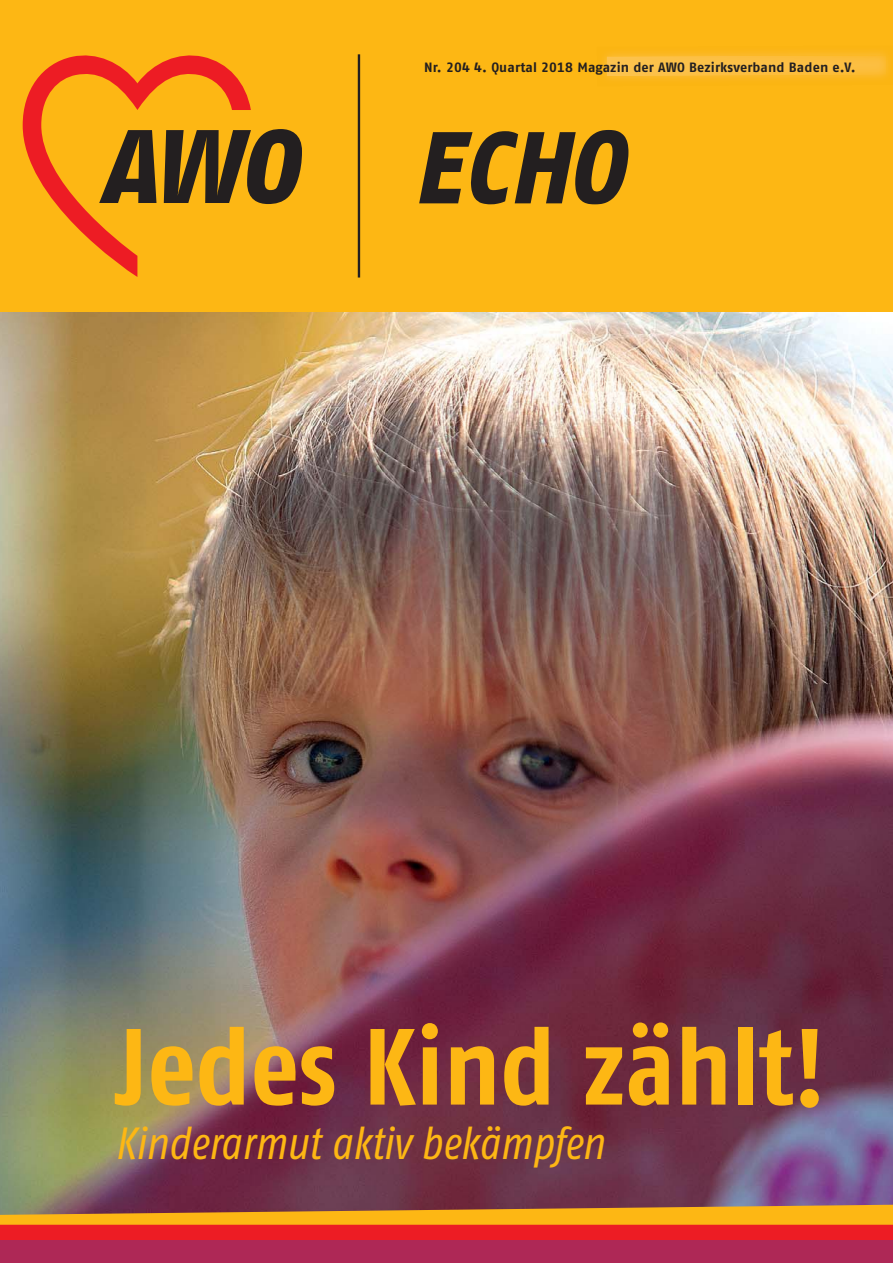
<style>
.page{position:relative;width:893px;height:1263px;background:#fff}
.page>*{position:absolute;margin:0;border:0;box-sizing:border-box;transform-origin:0 0}
.t1{font:700 108px "AWO Fago Cond";color:#fdb714}
.t2{font:italic 700 97.5px "AWO Fago Office";color:#231f20;scale:.94 1}
.t3{font:italic 45px "AWO Fago Cond";color:#fdb714}
.t4{font:700 13.5px "AWO Fago Office";letter-spacing:.01em;color:#231f20}
.s1{font-size:99.15px}
</style>
<div class="page">
<div style="left:0;top:0;width:893px;height:349px;background:#fdb714"></div>
<img style="left:0;top:313px;width:893px;height:892px">
<div style="left:0;top:1225px;width:893px;height:38px;background:#ed1c24"></div>
<svg style="left:0;top:1205px;width:893px;height:20px;background:#da9722"></svg>
<div style="left:603px;top:52px;width:285px;height:27px;background:#fbb721"></div>
<img style="left:607px;top:55px;width:280px;height:21px">
<div style="left:0;top:1240px;width:893px;height:23px;background:#ae2856"></div>
<svg style="left:419px;top:130px;width:210px;height:75px"></svg>
<svg style="left:23px;top:55px;width:228px;height:222px"></svg>
<svg style="left:99px;top:130px;width:57px;height:73px"></svg>
<svg style="left:164px;top:129px;width:138px;height:75px"></svg>
<hr style="left:358px;top:54px;width:2px;height:224px;background:#231f20">
<p class="t4" style="left:424px;top:62px;width:433px">Nr. 204 4. Quartal 2018 Magazin der AWO Bezirksverband Baden e.V.</p>
<h2 class="t2" style="left:414px;top:132px;width:242px">E C H<span class="s1">O</span></h2>
<h1 class="t1" style="left:115px;top:1027px;width:712px">Jedes Kind zählt!</h1>
<h3 class="t3" style="left:115px;top:1117px;width:491px">Kinderarmut aktiv bekämpfen</h3>
</div>
